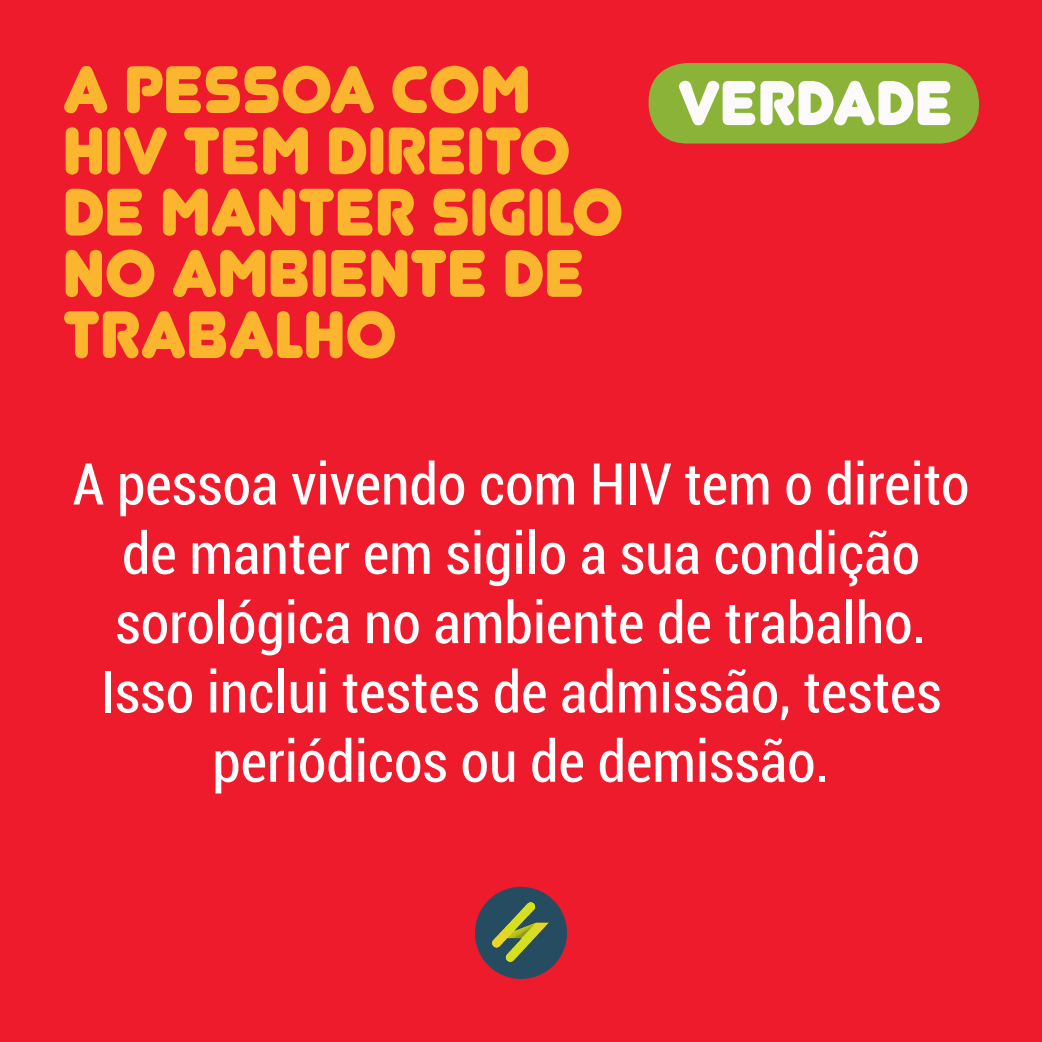
<style>
.page{position:relative;width:1042px;height:1042px;background:#ee1b2d}
.page>*{position:absolute;margin:0;border:0;box-sizing:border-box;transform-origin:0 0}
.t1{font:66.5px/61.2px "Junegull";color:#fcb52e}
.t2{font:62.65px "Junegull";color:#fcfafa}
.t3{font:condensed 57.75px/69.3px "Roboto";color:#fff;text-align:center}
</style>
<div class="page">
<div style="left:475px;top:887px;width:92px;height:92px;background:#264c61;border-radius:50%"></div>
<img style="left:485px;top:897px;width:70px;height:70px">
<div style="left:648px;top:63px;width:331px;height:81px;background:#8ab338;border-radius:39px"></div>
<p class="t1" style="left:63px;top:59px;width:562px">A PESSOA COM<br>HIV TEM DIREITO<br>DE MANTER SIGILO<br>NO AMBIENTE DE<br>TRABALHO</p>
<p class="t2" style="left:678px;top:66px;width:276px">VERDADE</p>
<p class="t3" style="left:73px;top:447px;width:898px">A pessoa vivendo com HIV tem o direito de manter em sigilo a sua condição sorológica no ambiente de trabalho.<br>Isso inclui testes de admissão, testes periódicos ou de demissão.</p>
</div>
